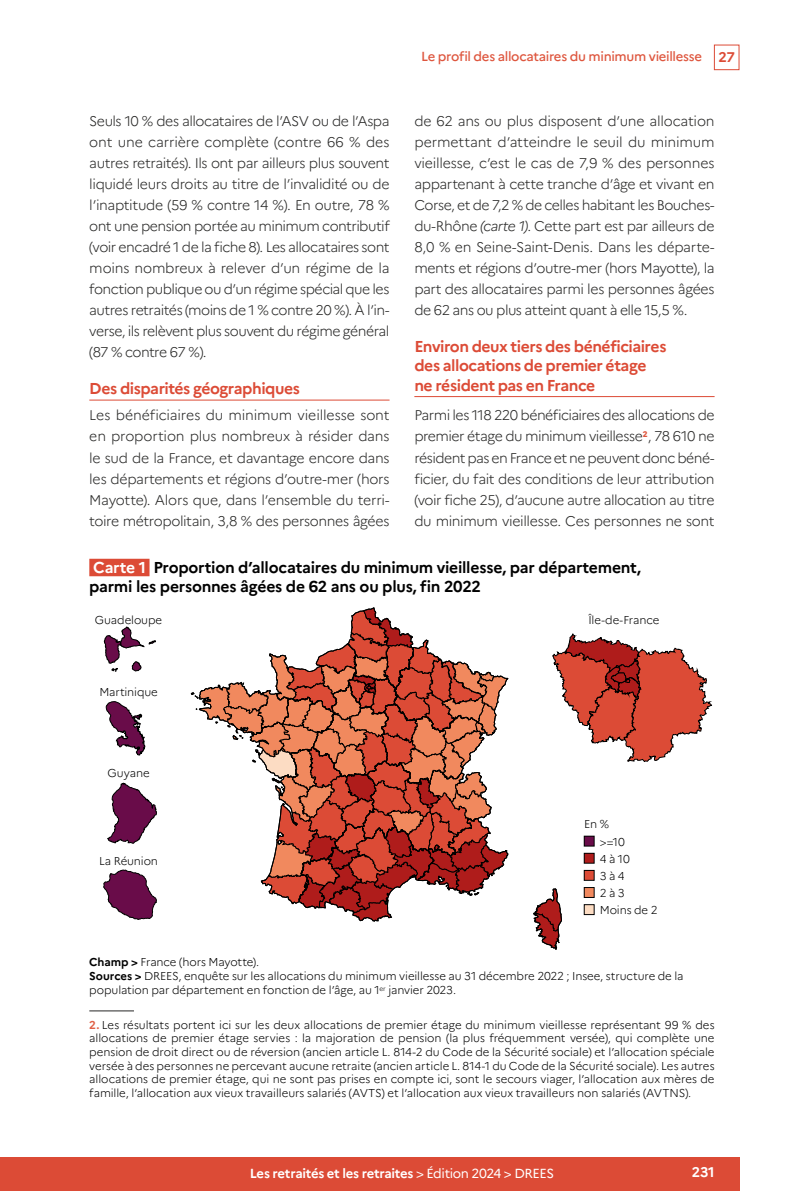
<style>
.page{position:relative;width:794px;height:1191px;background:#fff}
.page>*{position:absolute;margin:0;border:0;box-sizing:border-box;transform-origin:0 0}
.ILL_titre{font:700 15.75px/19.2px "Marianne";letter-spacing:-.015em;color:#000}
.Titre_2__Inter{font:700 15.75px/19.2px "Marianne";letter-spacing:-.03em;color:#dc4b36}
.Texte{font:300 14px/21px "Marianne";letter-spacing:-.035em;color:#272726;text-align:justify}
.t1{font:700 14px "Marianne";color:#fff}
.t2{font:500 13.12px "Marianne";letter-spacing:-.025em;color:#de563e}
.t3{font:700 13.12px "Marianne";letter-spacing:-.025em;color:#fff}
.ILL_notes_champ_lecture_sources{font:300 11.38px/17.3px "Marianne";letter-spacing:-.01em;color:#000}
.s1{font-weight:700;font-size:14px;color:#dc4b36}
.s2{font-style:italic}
.s3{color:#fff}
.s4{font-weight:700}
.s5{font-weight:700;color:#e06046}
.s6{font-weight:400}
</style>
<div class="page">
<div style="left:714px;top:45px;width:25px;height:25px;border:1px solid #dc4b36"></div>
<div style="left:0;top:1157px;width:739px;height:34px;background:#dc4b36"></div>
<hr style="left:89px;top:400px;width:300px;height:1px;background:#dc4b36">
<hr style="left:414px;top:396px;width:300px;height:1px;background:#dc4b36">
<div style="left:89px;top:559px;width:60px;height:17px;background:#dc4b36"></div>
<div style="left:584px;top:836px;width:10px;height:10px;background:#690c49"></div>
<div style="left:584px;top:836px;width:10px;height:10px;border:1px solid #000"></div>
<div style="left:584px;top:853px;width:10px;height:10px;background:#af1c1b"></div>
<div style="left:584px;top:853px;width:10px;height:10px;border:1px solid #000"></div>
<div style="left:584px;top:870px;width:10px;height:10px;background:#dc4b36"></div>
<div style="left:584px;top:870px;width:10px;height:10px;border:1px solid #000"></div>
<div style="left:584px;top:887px;width:10px;height:10px;background:#f1895e"></div>
<div style="left:584px;top:887px;width:10px;height:10px;border:1px solid #000"></div>
<div style="left:584px;top:904px;width:10px;height:10px;background:#fcdcc3"></div>
<div style="left:584px;top:904px;width:10px;height:10px;border:1px solid #000"></div>
<svg style="left:552px;top:634px;width:160px;height:127px"></svg>
<svg style="left:104px;top:627px;width:52px;height:44px"></svg>
<svg style="left:106px;top:701px;width:39px;height:54px"></svg>
<svg style="left:108px;top:783px;width:49px;height:60px"></svg>
<svg style="left:103px;top:869px;width:54px;height:50px"></svg>
<svg style="left:190px;top:607px;width:319px;height:315px"></svg>
<svg style="left:533px;top:888px;width:29px;height:62px"></svg>
<hr style="left:89px;top:1010px;width:45px;height:1px;background:#272726">
<p class="t2" style="left:421px;top:49px;width:315px">Le profil des allocataires du minimum vieillesse <span class="s1">27</span></p>
<p class="Texte" style="left:89px;top:111px;width:302px">Seuls 10 % des allocataires de l’ASV ou de l’Aspa ont une carrière complète (contre 66 % des autres retraités). Ils ont par ailleurs plus souvent liquidé leurs droits au titre de l’invalidité ou de l’inaptitude (59 % contre 14 %). En outre, 78 % ont une pension portée au minimum contributif (voir encadré 1 de la fiche 8). Les allocataires sont moins nombreux à relever d’un régime de la fonction publique ou d’un régime spécial que les autres retraités (moins de 1 % contre 20 %). À l’in&shy;verse, ils relèvent plus souvent du régime général (87 % contre 67 %).</p>
<p class="Titre_2__Inter" style="left:89px;top:379px;width:212px">Des disparités géographiques</p>
<p class="Texte" style="left:89px;top:405px;width:302px">Les bénéficiaires du minimum vieillesse sont en proportion plus nombreux à résider dans le sud de la France, et davantage encore dans les départements et régions d’outre-mer (hors Mayotte). Alors que, dans l’ensemble du terri&shy;toire métropolitain, 3,8 % des personnes âgées</p>
<p class="Texte" style="left:414px;top:111px;width:302px">de 62 ans ou plus disposent d’une allocation permettant d’atteindre le seuil du minimum vieillesse, c’est le cas de 7,9 % des personnes appartenant à cette tranche d’âge et vivant en Corse, et de 7,2 % de celles habitant les Bouches&shy;du-Rhône <span class="s2">(carte 1)</span>. Cette part est par ailleurs de 8,0 % en Seine-Saint-Denis. Dans les départe&shy;ments et régions d’outre-mer (hors Mayotte), la part des allocataires parmi les personnes âgées de 62 ans ou plus atteint quant à elle 15,5 %.</p>
<p class="Titre_2__Inter" style="left:414px;top:337px;width:254px">Environ deux tiers des bénéficiaires des allocations de premier étage ne résident pas en France</p>
<p class="Texte" style="left:414px;top:405px;width:302px">Parmi les 118 220 bénéficiaires des allocations de premier étage du minimum vieillesse<sup>2</sup>, 78 610 ne résident pas en France et ne peuvent donc béné&shy;ficier, du fait des conditions de leur attribution (voir fiche 25), d’aucune autre allocation au titre du minimum vieillesse. Ces personnes ne sont</p>
<p class="ILL_titre" style="left:89px;top:557px;width:553px"><span class="s3">Carte 1</span> Proportion d’allocataires du minimum vieillesse, par département, parmi les personnes âgées de 62 ans ou plus, fin 2022</p>
<p class="ILL_notes_champ_lecture_sources" style="left:95px;top:611px;width:69px">Guadeloupe</p>
<p class="ILL_notes_champ_lecture_sources" style="left:588px;top:611px;width:72px">Île-de-France</p>
<p class="ILL_notes_champ_lecture_sources" style="left:99px;top:683px;width:60px">Martinique</p>
<p class="ILL_notes_champ_lecture_sources" style="left:108px;top:764px;width:44px">Guyane</p>
<p class="ILL_notes_champ_lecture_sources" style="left:99px;top:852px;width:60px">La Réunion</p>
<p class="ILL_notes_champ_lecture_sources" style="left:600px;top:815px;width:59px;text-indent:-16px">En %<br>&gt;=10<br>4 à 10<br>3 à 4<br>2 à 3<br>Moins de 2</p>
<p class="ILL_notes_champ_lecture_sources" style="left:89px;top:953px;width:171px"><span class="s4">Champ &gt;</span> France (hors Mayotte).</p>
<p class="ILL_notes_champ_lecture_sources" style="left:89px;top:969px;width:595px;line-height:14px"><span class="s4">Sources &gt;</span> DREES, enquête sur les allocations du minimum vieillesse au 31 décembre 2022 ; Insee, structure de la population par département en fonction de l’âge, au 1<sup>er</sup> janvier 2023.</p>
<p class="ILL_notes_champ_lecture_sources" style="left:89px;top:1017px;width:627px;line-height:13.7px;text-align:justify"><span class="s5">2.</span> Les résultats portent ici sur les deux allocations de premier étage du minimum vieillesse représentant 99 % des allocations de premier étage servies : la majoration de pension (la plus fréquemment versée), qui complète une pension de droit direct ou de réversion (ancien article L. 814-2 du Code de la Sécurité sociale) et l’allocation spéciale versée à des personnes ne percevant aucune retraite (ancien article L. 814-1 du Code de la Sécurité sociale). Les autres allocations de premier étage, qui ne sont pas prises en compte ici, sont le secours viager, l’allocation aux mères de famille, l’allocation aux vieux travailleurs salariés (AVTS) et l’allocation aux vieux travailleurs non salariés (AVTNS).</p>
<p class="t3" style="left:250px;top:1165px;width:306px">Les retraités et les retraites <span class="s6">&gt; Édition 2024 &gt; DREES</span></p>
<p class="t1" style="left:692px;top:1163px;width:24px">231</p>
</div>
